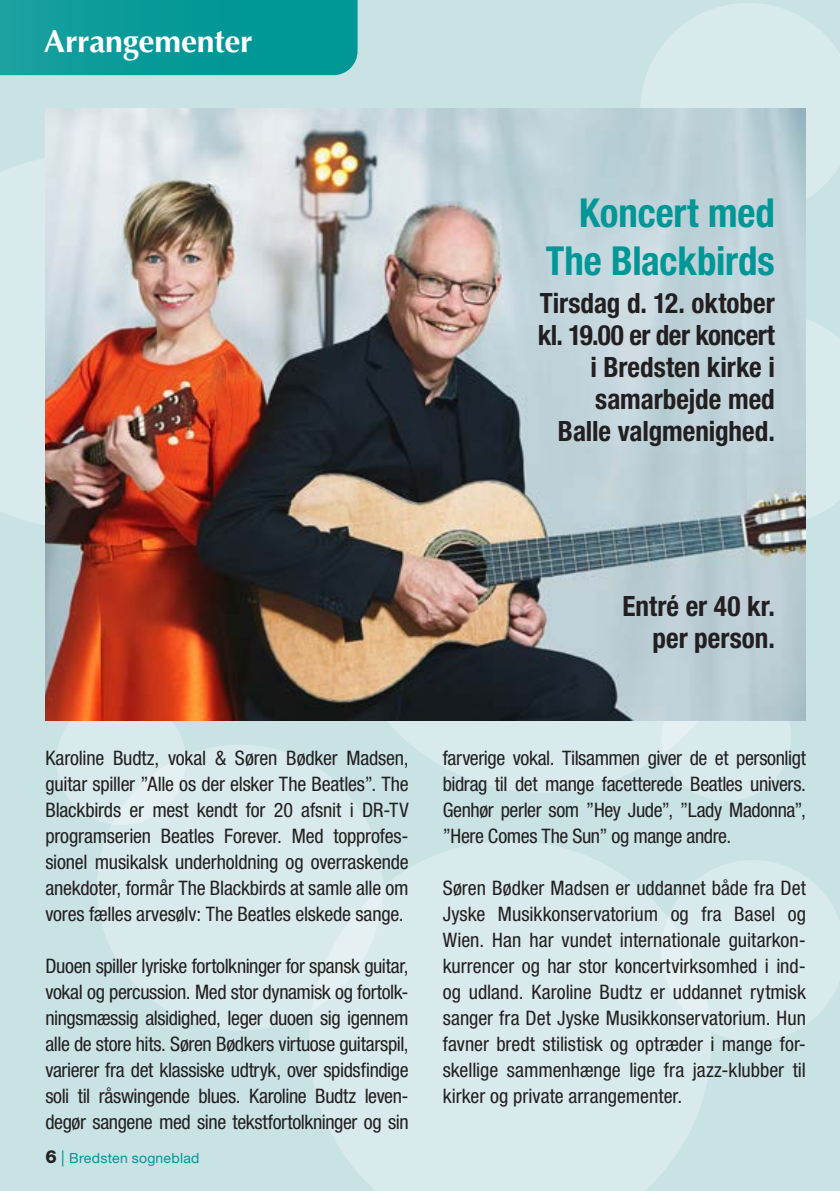
<style>
.page{position:relative;width:840px;height:1191px;background:#fff}
.page>*{position:absolute;margin:0;border:0;box-sizing:border-box;transform-origin:0 0}
.t1{font:700 condensed 40px/48px "Helvetica Neue LT Std";color:#009796;text-align:right}
.t2{font:700 32px "Optima LT Std";letter-spacing:-.01em;color:#fff}
.t3{font:700 condensed 28px/32px "Helvetica Neue LT Std";color:#231f20;text-align:right}
.t4{font:condensed 20px/26px "Helvetica Neue LT Std";letter-spacing:-.01em;color:#231f20;text-align:justify}
.t5{font:14px "Helvetica Neue LT Std";letter-spacing:.02em;color:#009796}
.s1{font-weight:800;font-size:18px;color:#231f20}
.s2{font-size:16px}
</style>
<div class="page">
<div style="left:0;top:0;width:839px;height:1191px;background:#c9e2e4"></div>
<div style="left:0;top:158px;width:45px;height:367px;background:#d9eaec"></div>
<div style="left:337px;top:382px;width:410px;height:410px;background:#d9eaec;border-radius:50%"></div>
<div style="left:97px;top:744px;width:285px;height:286px;background:#d9eaec;border-radius:50%"></div>
<svg style="left:309px;top:840px;width:401px;height:351px;fill:#d9eaec"></svg>
<svg style="left:805px;top:312px;width:34px;height:214px"></svg>
<svg style="left:641px;top:3px;width:198px;height:213px;fill:#d9eaec"></svg>
<svg style="left:661px;top:860px;width:178px;height:181px"></svg>
<div style="left:661px;top:672px;width:129px;height:129px;background:#d9eaec;border-radius:50%"></div>
<div style="left:56px;top:696px;width:130px;height:129px;background:#d9eaec;border-radius:50%"></div>
<svg style="left:0;top:0;width:357px;height:75px;background:#099a99"></svg>
<img style="left:45px;top:108px;width:760px;height:612px">
<h2 class="t2" style="left:44px;top:22px;width:210px">Arrangementer</h2>
<h1 class="t1" style="left:545px;top:188px;width:230px">Koncert med<br>The Blackbirds</h1>
<h3 class="t3" style="left:537px;top:286px;width:238px">Tirsdag d. 12. oktober kl. 19.00 er der koncert i Bredsten kirke i samarbejde med<br>Balle valgmenighed.</h3>
<h3 class="t3" style="left:622px;top:589px;width:154px">Entré er 40 kr. per person.</h3>
<p class="t4" style="left:45px;top:745px;width:364px">Karoline Budtz, vokal &amp; Søren Bødker Madsen, guitar spiller ”Alle os der elsker The Beatles”. The Blackbirds er mest kendt for 20 afsnit i DR-TV programserien Beatles Forever. Med topprofes&shy;sionel musikalsk underholdning og overraskende anekdoter, formår The Blackbirds at samle alle om vores fælles arvesølv: The Beatles elskede sange.</p>
<p class="t4" style="left:45px;top:953px;width:364px">Duoen spiller lyriske fortolkninger for spansk guitar, vokal og percussion. Med stor dynamisk og fortolk&shy;ningsmæssig alsidighed, leger duoen sig igennem alle de store hits. Søren Bødkers virtuose guitarspil, varierer fra det klassiske udtryk, over spidsfindige soli til råswingende blues. Karoline Budtz leven&shy;degør sangene med sine tekstfortolkninger og sin</p>
<p class="t5" style="left:45px;top:1149px;width:155px"><span class="s1">6</span> <span class="s2">|</span> Bredsten sogneblad</p>
<p class="t4" style="left:442px;top:745px;width:364px">farverige vokal. Tilsammen giver de et personligt bidrag til det mange facetterede Beatles univers.<br>Genhør perler som ”Hey Jude”, ”Lady Madonna”, ”Here Comes The Sun” og mange andre.</p>
<p class="t4" style="left:442px;top:875px;width:364px">Søren Bødker Madsen er uddannet både fra Det Jyske Musikkonservatorium og fra Basel og Wien. Han har vundet internationale guitarkon&shy;kurrencer og har stor koncertvirksomhed i ind&shy;og udland. Karoline Budtz er uddannet rytmisk sanger fra Det Jyske Musikkonservatorium. Hun favner bredt stilistisk og optræder i mange for&shy;skellige sammenhænge lige fra jazz-klubber til kirker og private arrangementer.</p>
</div>
